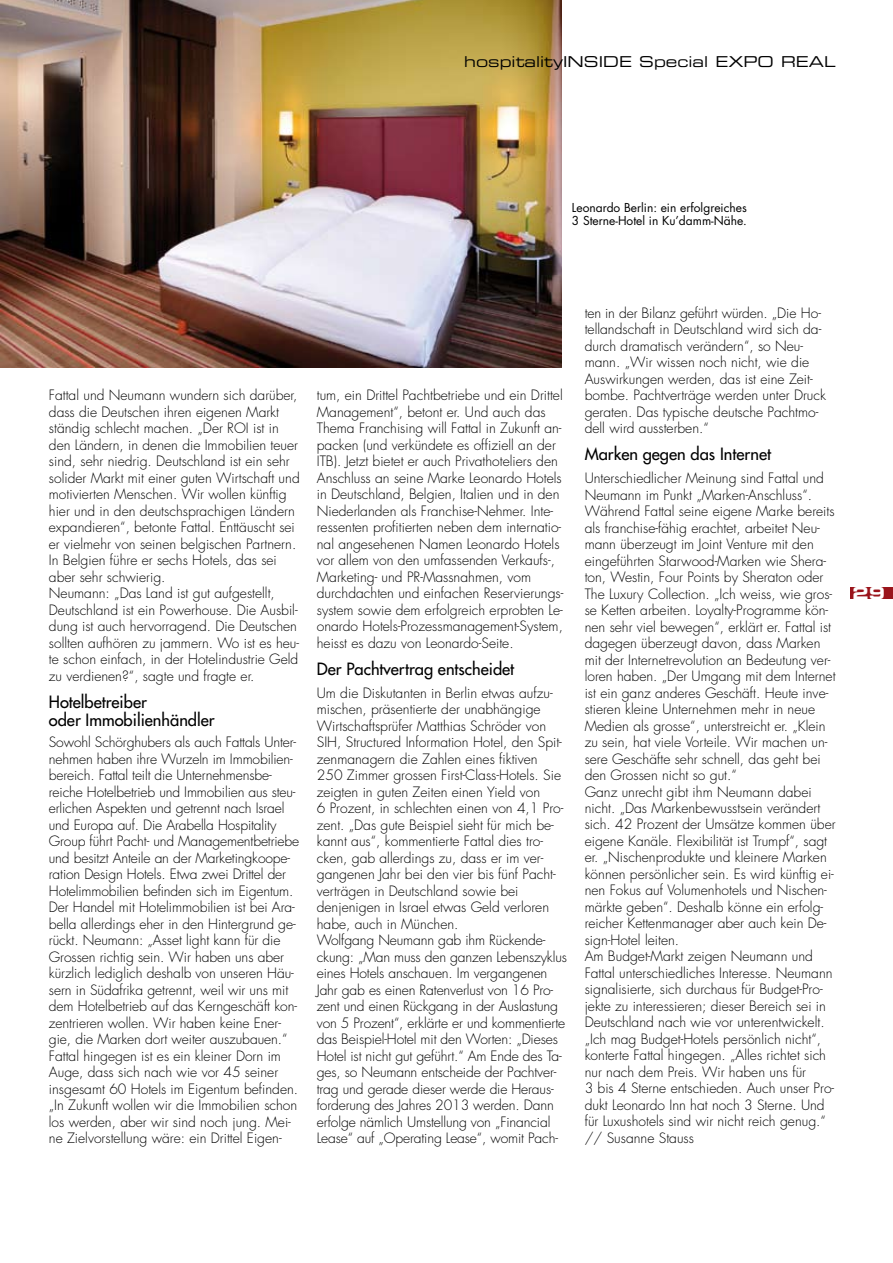
<style>
.page{position:relative;width:893px;height:1263px;background:#fff}
.page>*{position:absolute;margin:0;border:0;box-sizing:border-box;transform-origin:0 0}
.t1{font:16.5px/18px "Futura";color:#000}
.t2{font:16.5px "Eurostile Bold Extended Two";color:#fff}
.t3{font:15px "Eurostile Extended Two";color:#000}
.t4{font:300 13.8px/16.5px "Futura";color:#000}
.t5{font:12px/13.5px "Futura";color:#000}
</style>
<div class="page">
<div style="left:850px;top:587px;width:43px;height:11px;background:#9a141b"></div>
<img style="left:0;top:0;width:561px;height:367px">
<p class="t3" style="left:464px;top:52px;width:373px">hospitalityINSIDE Special EXPO REAL</p>
<p class="t5" style="left:572px;top:201px;width:177px">Leonardo Berlin: ein erfolgreiches<br>3 Sterne-Hotel in Ku’damm-Nähe.</p>
<p class="t4" style="left:49px;top:388px;width:252px">Fattal und Neumann wundern sich darüber, dass die Deutschen ihren eigenen Markt ständig schlecht machen. „Der ROI ist in den Ländern, in denen die Immobilien teuer sind, sehr niedrig. Deutschland ist ein sehr solider Markt mit einer guten Wirtschaft und motivierten Menschen. Wir wollen künftig hier und in den deutschsprachigen Ländern expandieren“, betonte Fattal. Enttäuscht sei er vielmehr von seinen belgischen Partnern.<br>In Belgien führe er sechs Hotels, das sei aber sehr schwierig.<br>Neumann: „Das Land ist gut aufgestellt, Deutschland ist ein Powerhouse. Die Ausbil&shy;dung ist auch hervorragend. Die Deutschen sollten aufhören zu jammern. Wo ist es heu&shy;te schon einfach, in der Hotelindustrie Geld zu verdienen?“, sagte und fragte er.</p>
<p class="t1" style="left:49px;top:692px;width:167px">Hotelbetreiber<br>oder Immobilienhändler</p>
<p class="t4" style="left:49px;top:734px;width:252px">Sowohl Schörghubers als auch Fattals Unter&shy;nehmen haben ihre Wurzeln im Immobilien&shy;bereich. Fattal teilt die Unternehmensbe&shy;reiche Hotelbetrieb und Immobilien aus steu&shy;erlichen Aspekten und getrennt nach Israel und Europa auf. Die Arabella Hospitality Group führt Pacht- und Managementbetriebe und besitzt Anteile an der Marketingkoope&shy;ration Design Hotels. Etwa zwei Drittel der Hotelimmobilien befinden sich im Eigentum.<br>Der Handel mit Hotelimmobilien ist bei Ara&shy;bella allerdings eher in den Hintergrund ge&shy;rückt. Neumann: „Asset light kann für die Grossen richtig sein. Wir haben uns aber kürzlich lediglich deshalb von unseren Häu&shy;sern in Südafrika getrennt, weil wir uns mit dem Hotelbetrieb auf das Kerngeschäft kon&shy;zentrieren wollen. Wir haben keine Ener&shy;gie, die Marken dort weiter auszubauen.“ Fattal hingegen ist es ein kleiner Dorn im Auge, dass sich nach wie vor 45 seiner insgesamt 60 Hotels im Eigentum befinden. „In Zukunft wollen wir die Immobilien schon los werden, aber wir sind noch jung. Mei&shy;ne Zielvorstellung wäre: ein Drittel Eigen-</p>
<p class="t4" style="left:317px;top:387px;width:248px">tum, ein Drittel Pachtbetriebe und ein Drittel Management“, betont er. Und auch das Thema Franchising will Fattal in Zukunft an&shy;packen (und verkündete es offiziell an der ITB). Jetzt bietet er auch Privathoteliers den Anschluss an seine Marke Leonardo Hotels in Deutschland, Belgien, Italien und in den Niederlanden als Franchise-Nehmer. Inte&shy;ressenten profitierten neben dem internatio&shy;nal angesehenen Namen Leonardo Hotels vor allem von den umfassenden Verkaufs-, Marketing- und PR-Massnahmen, vom durchdachten und einfachen Reservierungs&shy;system sowie dem erfolgreich erprobten Le&shy;onardo Hotels-Prozessmanagement-System, heisst es dazu von Leonardo-Seite.</p>
<p class="t1" style="left:317px;top:659px;width:199px">Der Pachtvertrag entscheidet</p>
<p class="t4" style="left:317px;top:685px;width:252px">Um die Diskutanten in Berlin etwas aufzu&shy;mischen, präsentierte der unabhängige Wirtschaftsprüfer Matthias Schröder von SIH, Structured Information Hotel, den Spit&shy;zenmanagern die Zahlen eines fiktiven 250 Zimmer grossen First-Class-Hotels. Sie zeigten in guten Zeiten einen Yield von<br>6 Prozent, in schlechten einen von 4,1 Pro&shy;zent. „Das gute Beispiel sieht für mich be&shy;kannt aus“, kommentierte Fattal dies tro&shy;cken, gab allerdings zu, dass er im ver&shy;gangenen Jahr bei den vier bis fünf Pacht&shy;verträgen in Deutschland sowie bei denjenigen in Israel etwas Geld verloren habe, auch in München.<br>Wolfgang Neumann gab ihm Rückende&shy;ckung: „Man muss den ganzen Lebenszyklus eines Hotels anschauen. Im vergangenen Jahr gab es einen Ratenverlust von 16 Pro&shy;zent und einen Rückgang in der Auslastung von 5 Prozent“, erklärte er und kommentierte das Beispiel-Hotel mit den Worten: „Dieses Hotel ist nicht gut geführt.“ Am Ende des Ta&shy;ges, so Neumann entscheide der Pachtver&shy;trag und gerade dieser werde die Heraus&shy;forderung des Jahres 2013 werden. Dann erfolge nämlich Umstellung von „Financial Lease“ auf „Operating Lease“, womit Pach-</p>
<p class="t4" style="left:585px;top:305px;width:243px">ten in der Bilanz geführt würden. „Die Ho&shy;tellandschaft in Deutschland wird sich da&shy;durch dramatisch verändern“, so Neu&shy;mann. „Wir wissen noch nicht, wie die Auswirkungen werden, das ist eine Zeit&shy;bombe. Pachtverträge werden unter Druck geraten. Das typische deutsche Pachtmo&shy;dell wird aussterben.“</p>
<p class="t1" style="left:585px;top:445px;width:188px">Marken gegen das Internet</p>
<p class="t4" style="left:585px;top:470px;width:252px">Unterschiedlicher Meinung sind Fattal und Neumann im Punkt „Marken-Anschluss“.<br>Während Fattal seine eigene Marke bereits als franchise-fähig erachtet, arbeitet Neu&shy;mann überzeugt im Joint Venture mit den eingeführten Starwood-Marken wie Shera&shy;ton, Westin, Four Points by Sheraton oder The Luxury Collection. „Ich weiss, wie gros&shy;se Ketten arbeiten. Loyalty-Programme kön&shy;nen sehr viel bewegen“, erklärt er. Fattal ist dagegen überzeugt davon, dass Marken mit der Internetrevolution an Bedeutung ver&shy;loren haben. „Der Umgang mit dem Internet ist ein ganz anderes Geschäft. Heute inve&shy;stieren kleine Unternehmen mehr in neue Medien als grosse“, unterstreicht er. „Klein zu sein, hat viele Vorteile. Wir machen un&shy;sere Geschäfte sehr schnell, das geht bei den Grossen nicht so gut.“<br>Ganz unrecht gibt ihm Neumann dabei nicht. „Das Markenbewusstsein verändert sich. 42 Prozent der Umsätze kommen über eigene Kanäle. Flexibilität ist Trumpf“, sagt er. „Nischenprodukte und kleinere Marken können persönlicher sein. Es wird künftig ei&shy;nen Fokus auf Volumenhotels und Nischen&shy;märkte geben“. Deshalb könne ein erfolg&shy;reicher Kettenmanager aber auch kein De&shy;sign-Hotel leiten.<br>Am Budget-Markt zeigen Neumann und Fattal unterschiedliches Interesse. Neumann signalisierte, sich durchaus für Budget-Pro&shy;jekte zu interessieren; dieser Bereich sei in Deutschland nach wie vor unterentwickelt. „Ich mag Budget-Hotels persönlich nicht“, konterte Fattal hingegen. „Alles richtet sich nur nach dem Preis. Wir haben uns für<br>3 bis 4 Sterne entschieden. Auch unser Pro&shy;dukt Leonardo Inn hat noch 3 Sterne. Und für Luxushotels sind wir nicht reich genug.“ // Susanne Stauss</p>
<p class="t2" style="left:853px;top:581px;width:34px">29</p>
</div>
